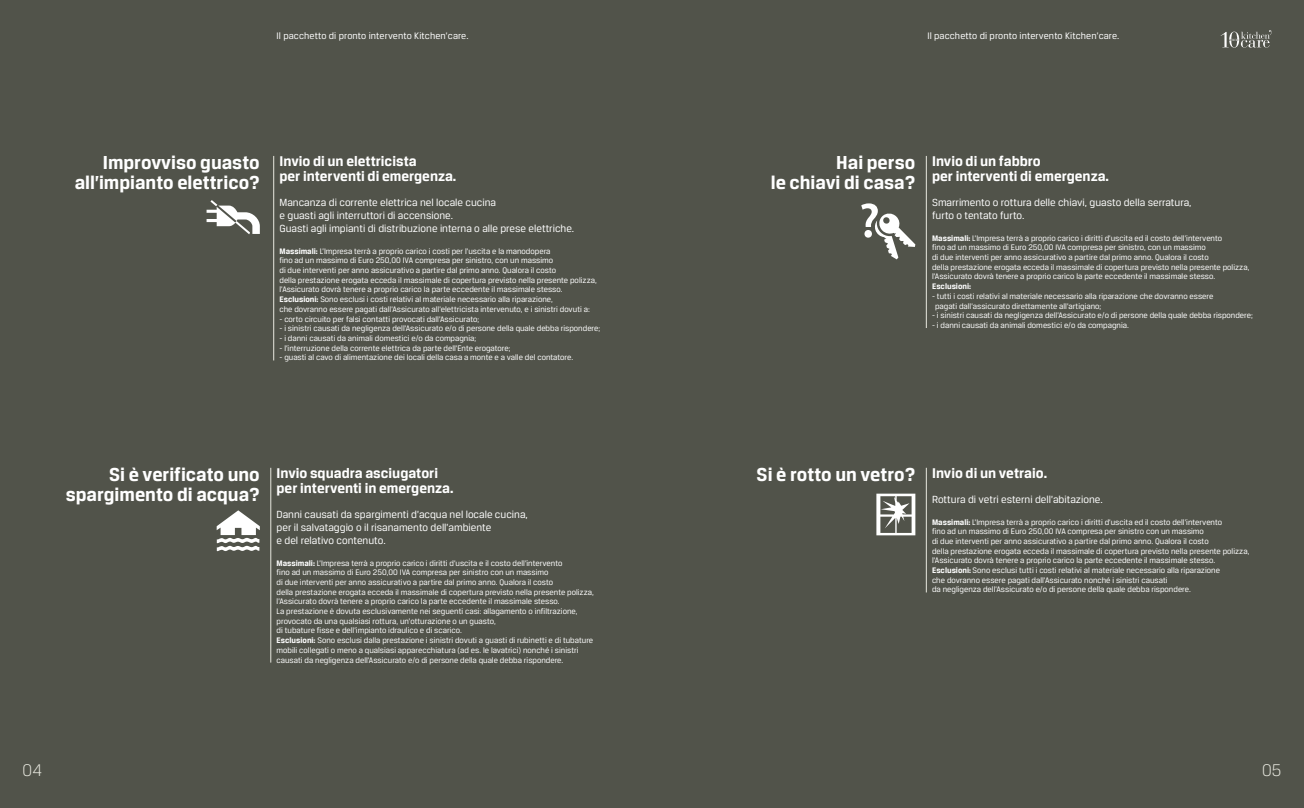
<style>
.page{position:relative;width:1304px;height:808px;background:#51534a}
.page>*{position:absolute;margin:0;border:0;box-sizing:border-box;transform-origin:0 0}
.t1{font:700 20px/20px "Breuer Text";color:#fff;text-align:right}
.t2{font:300 18px "Breuer Text";color:#e8e8df}
.t3{font:700 15px/15px "Breuer Text";color:#fff}
.t4{font:11px/13px "Breuer Text";color:#fff}
.t5{font:10px "Breuer Text";letter-spacing:.01em;color:#fff}
.t6{font:8.5px/9.7px "Breuer Text";color:#fff}
.t7{font:700 8.5px "Breuer Text";color:#fff}
.s1{font-weight:700}
</style>
<div class="page">
<hr style="left:271px;top:468px;width:1px;height:195px;background:#e8e8df">
<svg style="left:217px;top:510px;width:43px;height:41px"></svg>
<hr style="left:926px;top:156px;width:1px;height:172px;background:#e8e8df">
<svg style="left:861px;top:203px;width:54px;height:56px"></svg>
<svg style="left:876px;top:494px;width:39px;height:41px"></svg>
<hr style="left:926px;top:468px;width:1px;height:124px;background:#e8e8df">
<svg style="left:1221px;top:30px;width:51px;height:18px"></svg>
<hr style="left:273px;top:156px;width:1px;height:204px;background:#e8e8df">
<svg style="left:207px;top:200px;width:53px;height:34px"></svg>
<p class="t5" style="left:277px;top:30px;width:193px">Il pacchetto di pronto intervento Kitchen’care.</p>
<p class="t5" style="left:927px;top:30px;width:193px">Il pacchetto di pronto intervento Kitchen’care.</p>
<h1 class="t1" style="left:75px;top:153px;width:187px">Improvviso guasto all’impianto elettrico?</h1>
<h3 class="t3" style="left:279px;top:153px;width:178px">Invio di un elettricista<br>per interventi di emergenza.</h3>
<p class="t4" style="left:279px;top:196px;width:296px">Mancanza di corrente elettrica nel locale cucina<br>e guasti agli interruttori di accensione.<br>Guasti agli impianti di distribuzione interna o alle prese elettriche.</p>
<p class="t6" style="left:279px;top:246px;width:319px"><span class="s1">Massimali:</span> L’Impresa terrà a proprio carico i costi per l’uscita e la manodopera<br>fino ad un massimo di Euro 250,00 IVA compresa per sinistro, con un massimo<br>di due interventi per anno assicurativo a partire dal primo anno. Qualora il costo<br>della prestazione erogata ecceda il massimale di copertura previsto nella presente polizza, l’Assicurato dovrà tenere a proprio carico la parte eccedente il massimale stesso.<br><span class="s1">Esclusioni:</span> Sono esclusi i costi relativi al materiale necessario alla riparazione,<br>che dovranno essere pagati dall’Assicurato all’elettricista intervenuto, e i sinistri dovuti a:</p>
<p class="t6" style="left:279px;top:314px;width:201px">- corto circuito per falsi contatti provocati dall’Assicurato;</p>
<p class="t6" style="left:279px;top:324px;width:322px">- i sinistri causati da negligenza dell’Assicurato e/o di persone della quale debba rispondere;</p>
<p class="t6" style="left:279px;top:333px;width:198px">- i danni causati da animali domestici e/o da compagnia;</p>
<p class="t6" style="left:279px;top:343px;width:233px">- l’interruzione della corrente elettrica da parte dell’Ente erogatore;</p>
<p class="t6" style="left:279px;top:353px;width:295px">- guasti al cavo di alimentazione dei locali della casa a monte e a valle del contatore.</p>
<h1 class="t1" style="left:66px;top:464px;width:196px">Si è verificato uno spargimento di acqua?</h1>
<h3 class="t3" style="left:277px;top:465px;width:178px">Invio squadra asciugatori per interventi in emergenza.</h3>
<p class="t4" style="left:277px;top:508px;width:253px">Danni causati da spargimenti d’acqua nel locale cucina, per il salvataggio o il risanamento dell’ambiente<br>e del relativo contenuto.</p>
<p class="t6" style="left:277px;top:558px;width:319px"><span class="s1">Massimali:</span> L’Impresa terrà a proprio carico i diritti d’uscita e il costo dell’intervento<br>fino ad un massimo di Euro 250,00 IVA compresa per sinistro con un massimo<br>di due interventi per anno assicurativo a partire dal primo anno. Qualora il costo<br>della prestazione erogata ecceda il massimale di copertura previsto nella presente polizza, l’Assicurato dovrà tenere a proprio carico la parte eccedente il massimale stesso.<br>La prestazione è dovuta esclusivamente nei seguenti casi: allagamento o infiltrazione, provocato da una qualsiasi rottura, un’otturazione o un guasto,<br>di tubature fisse e dell’impianto idraulico e di scarico.<br><span class="s1">Esclusioni:</span> Sono esclusi dalla prestazione i sinistri dovuti a guasti di rubinetti e di tubature mobili collegati o meno a qualsiasi apparecchiatura (ad es. le lavatrici) nonché i sinistri causati da negligenza dell’Assicurato e/o di persone della quale debba rispondere.</p>
<h1 class="t1" style="left:771px;top:153px;width:146px">Hai perso<br>le chiavi di casa?</h1>
<h3 class="t3" style="left:932px;top:153px;width:178px">Invio di un fabbro<br>per interventi di emergenza.</h3>
<p class="t4" style="left:932px;top:196px;width:261px">Smarrimento o rottura delle chiavi, guasto della serratura, furto o tentato furto.</p>
<p class="t6" style="left:932px;top:233px;width:319px"><span class="s1">Massimali:</span> L’Impresa terrà a proprio carico i diritti d’uscita ed il costo dell’intervento<br>fino ad un massimo di Euro 250,00 IVA compresa per sinistro, con un massimo<br>di due interventi per anno assicurativo a partire dal primo anno. Qualora il costo<br>della prestazione erogata ecceda il massimale di copertura previsto nella presente polizza, l’Assicurato dovrà tenere a proprio carico la parte eccedente il massimale stesso.</p>
<p class="t7" style="left:932px;top:282px;width:41px">Esclusioni:</p>
<p class="t6" style="left:935px;top:291px;width:280px;text-indent:-3px">- tutti i costi relativi al materiale necessario alla riparazione che dovranno essere pagati dall’assicurato direttamente all’artigiano;</p>
<p class="t6" style="left:932px;top:311px;width:322px">- i sinistri causati da negligenza dell’Assicurato e/o di persone della quale debba rispondere;</p>
<p class="t6" style="left:932px;top:320px;width:198px">- i danni causati da animali domestici e/o da compagnia.</p>
<h1 class="t1" style="left:757px;top:464px;width:160px">Si è rotto un vetro?</h1>
<h3 class="t3" style="left:932px;top:465px;width:117px">Invio di un vetraio.</h3>
<p class="t4" style="left:932px;top:493px;width:172px">Rottura di vetri esterni dell’abitazione.</p>
<p class="t6" style="left:932px;top:517px;width:319px"><span class="s1">Massimali:</span> L’Impresa terrà a proprio carico i diritti d’uscita ed il costo dell’intervento<br>fino ad un massimo di Euro 250,00 IVA compresa per sinistro con un massimo<br>di due interventi per anno assicurativo a partire dal primo anno. Qualora il costo<br>della prestazione erogata ecceda il massimale di copertura previsto nella presente polizza, l’Assicurato dovrà tenere a proprio carico la parte eccedente il massimale stesso.<br><span class="s1">Esclusioni:</span> Sono esclusi tutti i costi relativi al materiale necessario alla riparazione<br>che dovranno essere pagati dall’Assicurato nonché i sinistri causati<br>da negligenza dell’Assicurato e/o di persone della quale debba rispondere.</p>
<h2 class="t2" style="left:22px;top:760px;width:21px">04</h2>
<h2 class="t2" style="left:1262px;top:760px;width:21px">05</h2>
</div>
